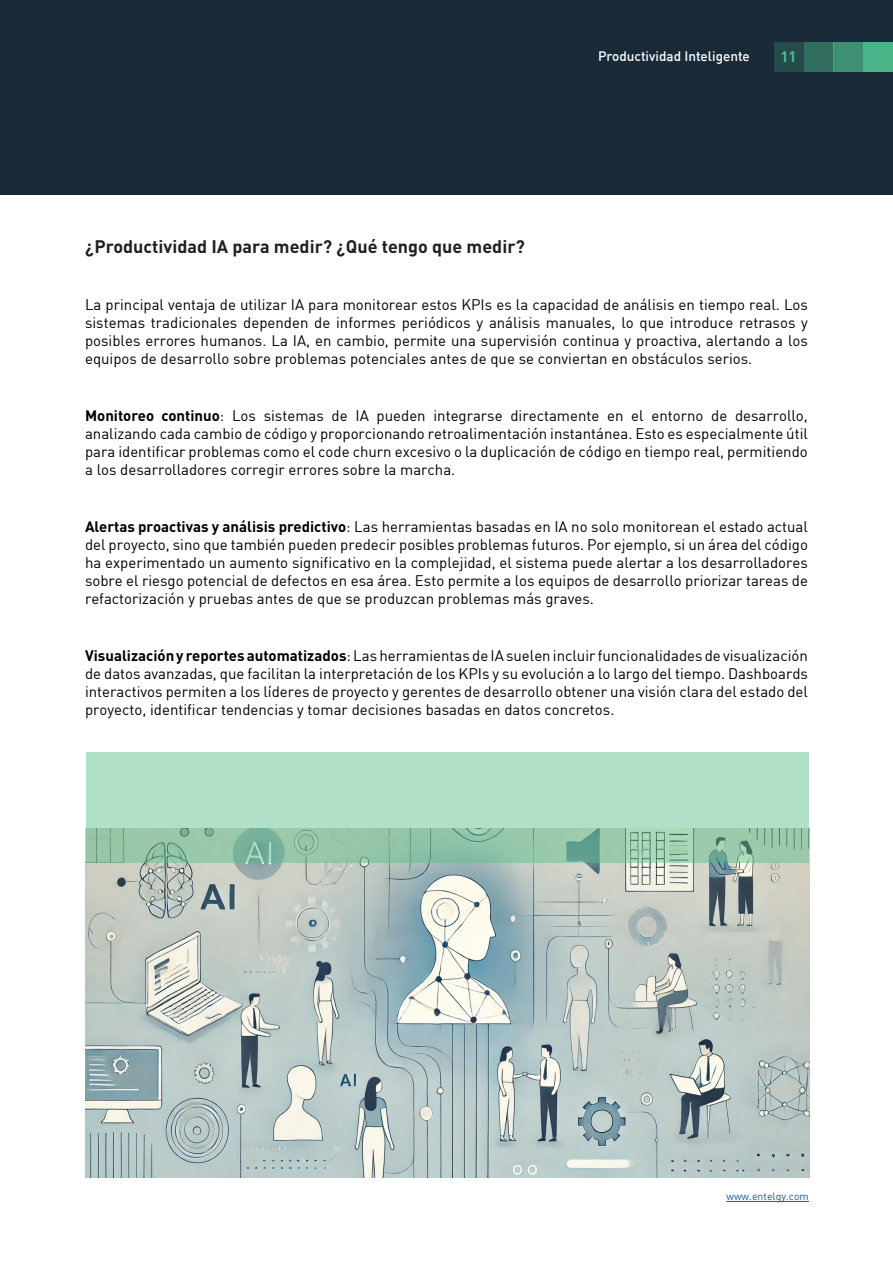
<style>
.page{position:relative;width:893px;height:1263px;background:#fff}
.page>*{position:absolute;margin:0;border:0;box-sizing:border-box;transform-origin:0 0}
.Body_Text{font:700 18px "DIN";color:#231f20}
.Body_Text-2{font:15px/18px "DIN";color:#000;text-align:justify}
.Body_Text-3{font:700 15px "DIN";color:#4fbe8f}
.Body_Text-4{font:500 13.5px "DIN";color:#fff}
.Hilite_Italic_Text{font:10.5px "DIN";color:#175d9e}
.s1{font-weight:700}
</style>
<div class="page">
<hr style="left:726px;top:1201px;width:83px;height:1px;background:#175d9e">
<div style="left:0;top:0;width:893px;height:195px;background:#192a38"></div>
<img style="left:85px;top:828px;width:724px;height:350px">
<svg style="left:86px;top:753px;width:723px;height:110px;background:#a6d6bc"></svg>
<div style="left:863px;top:42px;width:30px;height:30px;background:#4bb388"></div>
<div style="left:833px;top:42px;width:30px;height:30px;background:#3e9074"></div>
<div style="left:804px;top:42px;width:29px;height:30px;background:#316e60"></div>
<div style="left:774px;top:42px;width:30px;height:30px;background:#254b4b"></div>
<p class="Body_Text" style="left:85px;top:235px;width:441px">¿Productividad IA para medir? ¿Qué tengo que medir?</p>
<p class="Body_Text-4" style="left:598px;top:47px;width:153px">Productividad Inteligente</p>
<p class="Body_Text-3" style="left:780px;top:47px;width:18px">11</p>
<p class="Body_Text-2" style="left:85px;top:295px;width:724px">La principal ventaja de utilizar IA para monitorear estos KPIs es la capacidad de análisis en tiempo real. Los sistemas tradicionales dependen de informes periódicos y análisis manuales, lo que introduce retrasos y posibles errores humanos. La IA, en cambio, permite una supervisión continua y proactiva, alertando a los equipos de desarrollo sobre problemas potenciales antes de que se conviertan en obstáculos serios.</p>
<p class="Body_Text-2" style="left:85px;top:406px;width:724px"><span class="s1">Monitoreo continuo</span>: Los sistemas de IA pueden integrarse directamente en el entorno de desarrollo, analizando cada cambio de código y proporcionando retroalimentación instantánea. Esto es especialmente útil para identificar problemas como el code churn excesivo o la duplicación de código en tiempo real, permitiendo a los desarrolladores corregir errores sobre la marcha.</p>
<p class="Body_Text-2" style="left:85px;top:517px;width:724px"><span class="s1">Alertas proactivas y análisis predictivo</span>: Las herramientas basadas en IA no solo monitorean el estado actual del proyecto, sino que también pueden predecir posibles problemas futuros. Por ejemplo, si un área del código ha experimentado un aumento significativo en la complejidad, el sistema puede alertar a los desarrolladores sobre el riesgo potencial de defectos en esa área. Esto permite a los equipos de desarrollo priorizar tareas de refactorización y pruebas antes de que se produzcan problemas más graves.</p>
<p class="Body_Text-2" style="left:85px;top:646px;width:724px"><span class="s1">Visualización y reportes automatizados</span>: Las herramientas de IA suelen incluir funcionalidades de visualización de datos avanzadas, que facilitan la interpretación de los KPIs y su evolución a lo largo del tiempo. Dashboards interactivos permiten a los líderes de proyecto y gerentes de desarrollo obtener una visión clara del estado del proyecto, identificar tendencias y tomar decisiones basadas en datos concretos.</p>
<p class="Hilite_Italic_Text" style="left:726px;top:1189px;width:84px">www.entelgy.com</p>
</div>
